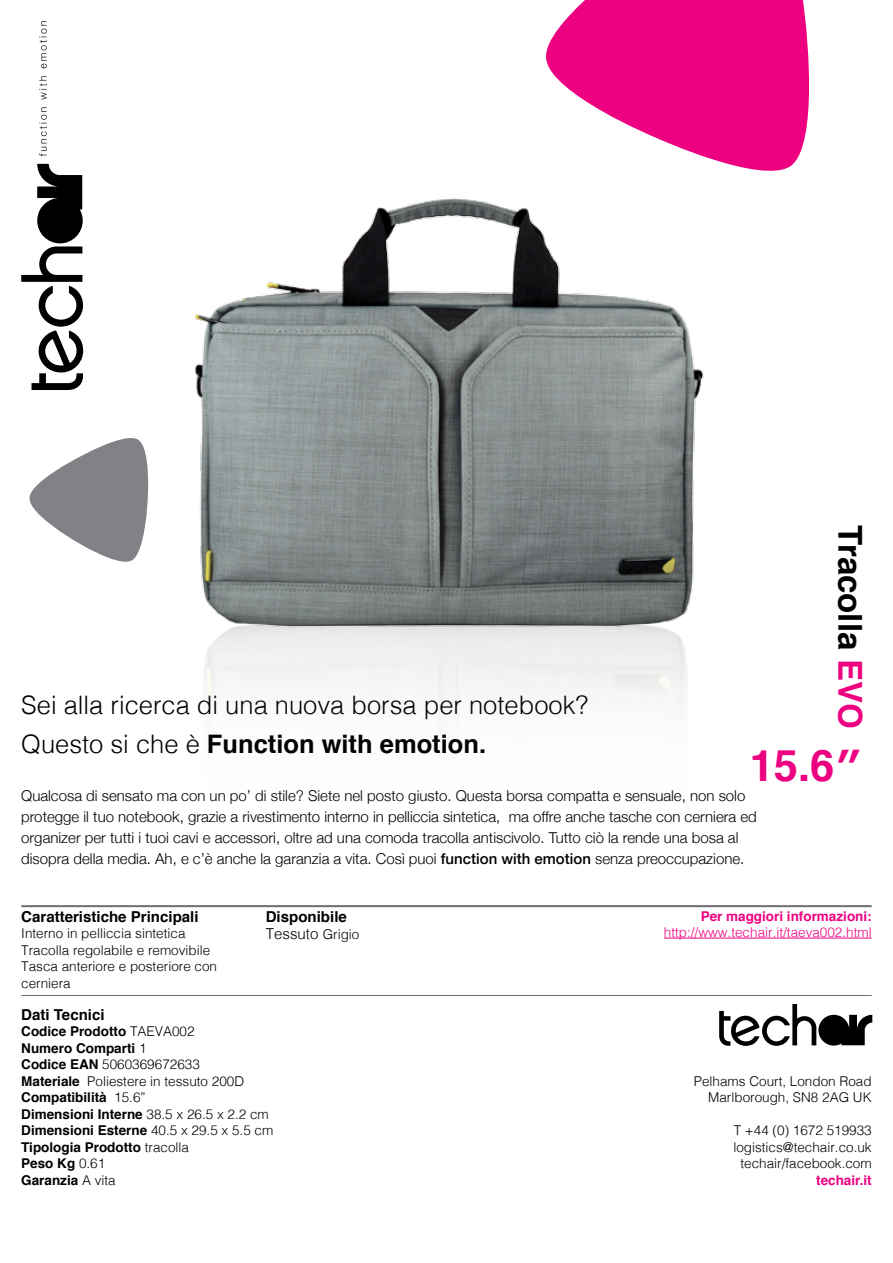
<style>
.page{position:relative;width:893px;height:1263px;background:#fff}
.page>*{position:absolute;margin:0;border:0;box-sizing:border-box;transform-origin:0 0}
.t1{font:700 43.5px "Helvetica";color:#ed0181}
.t2{font:700 33px "Helvetica";color:#000}
.t3{font:300 25.5px/39px "Helvetica";color:#000}
.t4{font:300 15px/21px "Helvetica Neue";color:#000}
.t5{font:700 15px/17.1px "Helvetica";color:#000}
.t6{font:700 13.5px/16.5px "Helvetica";color:#000}
.t7{font:300 13.5px/16.5px "Helvetica";color:#000;text-align:right}
.t8{font:300 13.5px "Helvetica";color:#ed0181}
.t9{font:700 13.5px "Helvetica";color:#ed0181}
.s1{font-weight:700}
.s2{color:#ed0181}
.s3{font-weight:500}
.s4{font-weight:300}
.s5{font-weight:300;font-size:13.5px}
</style>
<div class="page">
<hr style="left:664px;top:938px;width:123px;height:1px;background:#ed0181">
<hr style="left:787px;top:938px;width:55px;height:1px;background:#ed0181">
<hr style="left:842px;top:938px;width:30px;height:1px;background:#ed0181">
<svg style="left:742px;top:1004px;width:130px;height:42px"></svg>
<hr style="left:21px;top:905px;width:851px;height:2px;background:#6d6e71">
<hr style="left:21px;top:995px;width:851px;height:1px;background:#6d6e71">
<img style="left:152px;top:677px;width:590px;height:369px">
<img style="left:194px;top:198px;width:510px;height:479px">
<svg style="left:21px;top:164px;width:63px;height:226px"></svg>
<svg style="left:39px;top:107px;width:8px;height:49px"></svg>
<svg style="left:39px;top:76px;width:8px;height:24px"></svg>
<svg style="left:39px;top:21px;width:8px;height:47px"></svg>
<svg style="left:546px;top:0;width:263px;height:171px;fill:#ed0181"></svg>
<svg style="left:29px;top:438px;width:120px;height:124px"></svg>
<h3 class="t3" style="left:21px;top:683px;width:568px">Sei alla ricerca di una nuova borsa per notebook?<br>Questo si che è <span class="s1">Function with emotion.</span></h3>
<h2 class="t2" style="left:877px;top:525px;width:205px;rotate:90deg">Tracolla <span class="s2">EVO</span></h2>
<h1 class="t1" style="left:750px;top:730px;width:113px">15.6″</h1>
<p class="t4" style="left:21px;top:784px;width:737px">Qualcosa di sensato ma con un po’ di stile? Siete nel posto giusto. Questa borsa compatta e sensuale, non solo protegge il tuo notebook, grazie a rivestimento interno in pelliccia sintetica, ma offre anche tasche con cerniera ed organizer per tutti i tuoi cavi e accessori, oltre ad una comoda tracolla antiscivolo. Tutto ciò la rende una bosa al disopra della media. Ah, e c’è anche la garanzia a vita. Così puoi <span class="s3">function with emotion</span> senza preoccupazione.</p>
<p class="t5" style="left:21px;top:908px;width:179px">Caratteristiche Principali</p>
<p class="t7" style="left:21px;top:924px;width:197px;text-align:left">Interno in pelliccia sintetica<br>Tracolla regolabile e removibile<br>Tasca anteriore e posteriore con cerniera</p>
<p class="t5" style="left:266px;top:908px;width:95px">Disponibile<br><span class="s4">Tessuto</span> <span class="s5">Grigio</span></p>
<p class="t5" style="left:21px;top:1006px;width:85px">Dati Tecnici</p>
<p class="t6" style="left:21px;top:1024px;width:254px">Codice Prodotto <span class="s4">TAEVA002<br></span>Numero Comparti <span class="s4">1<br></span>Codice EAN <span class="s4">5060369672633<br></span>Materiale <span class="s4">Poliestere in tessuto 200D<br></span>Compatibilità <span class="s4">15.6”<br></span>Dimensioni Interne <span class="s4">38.5 x 26.5 x 2.2 cm<br></span>Dimensioni Esterne <span class="s4">40.5 x 29.5 x 5.5 cm<br></span>Tipologia Prodotto <span class="s4">tracolla<br></span>Peso Kg <span class="s4">0.61<br></span>Garanzia <span class="s4">A vita</span></p>
<p class="t9" style="left:701px;top:905px;width:173px">Per maggiori informazioni:</p>
<p class="t8" style="left:664px;top:921px;width:209px">http://www.techair.it/taeva002.html</p>
<p class="t7" style="left:694px;top:1072px;width:179px">Pelhams Court, London Road<br>Marlborough, SN8 2AG UK</p>
<p class="t7" style="left:733px;top:1121px;width:140px;text-align:center">T +44 (0) 1672 519933 logistics@techair.co.uk techair/facebook.com</p>
<p class="t9" style="left:816px;top:1169px;width:57px">techair.it</p>
</div>
